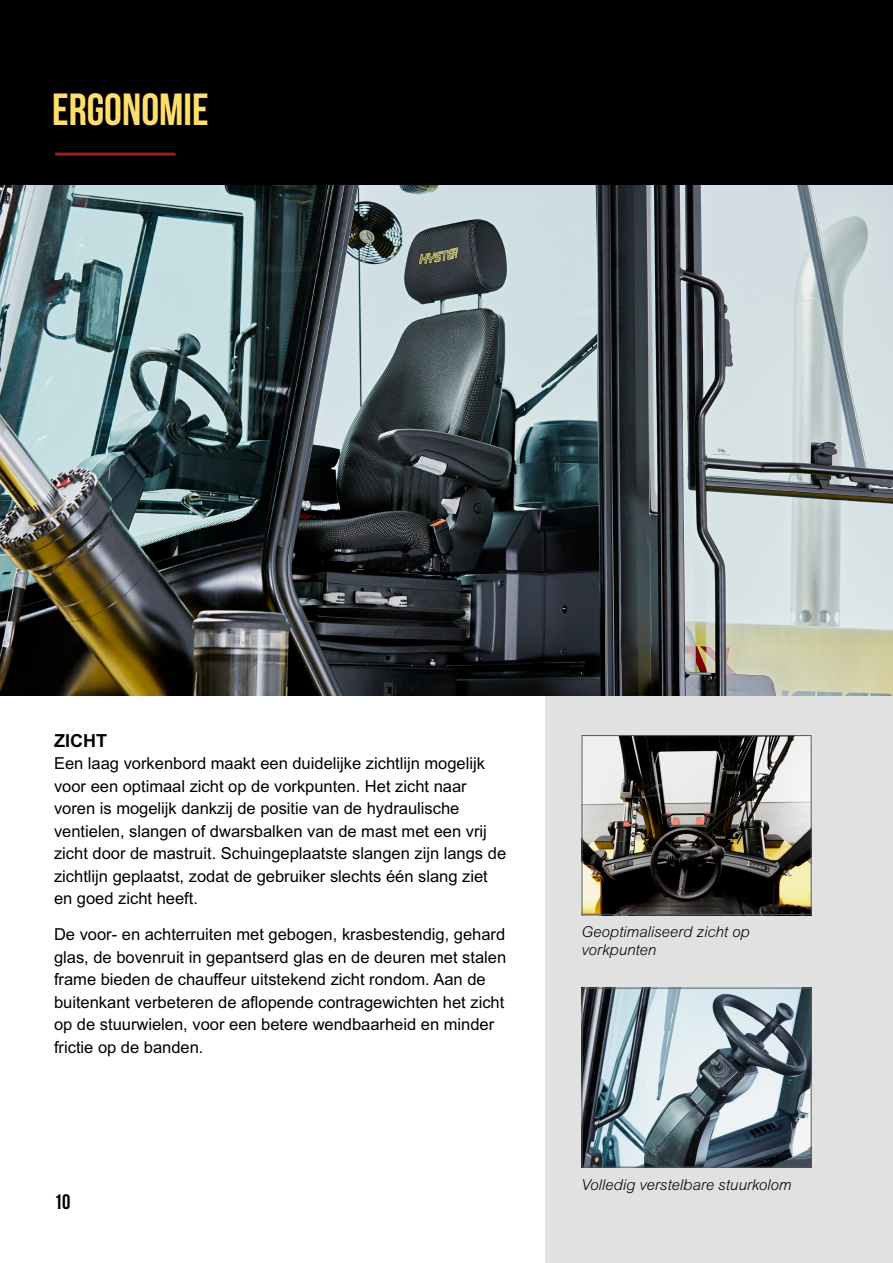
<style>
.page{position:relative;width:893px;height:1263px;background:#fff}
.page>*{position:absolute;margin:0;border:0;box-sizing:border-box;transform-origin:0 0}
.t1{font:700 45px "Bebas Neue";color:#ffde6c}
.t2{font:700 21px "Bebas Neue";color:#000}
.t3{font:700 18px "Arial MT Std";color:#000}
.t4{font:16.5px/22.5px "Arial MT Std";color:#000}
.t5{font:italic 300 15px/18px "Arial MT Std";color:#000}
</style>
<div class="page">
<div style="left:0;top:0;width:893px;height:186px;background:#000"></div>
<div style="left:545px;top:695px;width:348px;height:568px;background:#e2e1e1"></div>
<img style="left:584px;top:990px;width:225px;height:175px">
<div style="left:582px;top:988px;width:229px;height:179px;border:1px solid #58595b"></div>
<img style="left:584px;top:737px;width:225px;height:176px">
<div style="left:582px;top:735px;width:229px;height:180px;border:1px solid #58595b"></div>
<img style="left:0;top:186px;width:893px;height:509px">
<hr style="left:55px;top:153px;width:121px;height:3px;background:#9e1d20">
<h1 class="t1" style="left:52px;top:85px;width:158px">ERGONOMIE</h1>
<p class="t3" style="left:54px;top:730px;width:54px">ZICHT</p>
<p class="t4" style="left:54px;top:752px;width:454px">Een laag vorkenbord maakt een duidelijke zichtlijn mogelijk voor een optimaal zicht op de vorkpunten. Het zicht naar voren is mogelijk dankzij de positie van de hydraulische ventielen, slangen of dwarsbalken van de mast met een vrij zicht door de mastruit. Schuingeplaatste slangen zijn langs de zichtlijn geplaatst, zodat de gebruiker slechts één slang ziet en goed zicht heeft.</p>
<p class="t4" style="left:54px;top:923px;width:454px">De voor- en achterruiten met gebogen, krasbestendig, gehard glas, de bovenruit in gepantserd glas en de deuren met stalen frame bieden de chauffeur uitstekend zicht rondom. Aan de buitenkant verbeteren de aflopende contragewichten het zicht op de stuurwielen, voor een betere wendbaarheid en minder frictie op de banden.</p>
<p class="t5" style="left:582px;top:923px;width:169px">Geoptimaliseerd zicht op vorkpunten</p>
<p class="t2" style="left:54px;top:1190px;width:18px">10</p>
<p class="t5" style="left:582px;top:1175px;width:211px">Volledig verstelbare stuurkolom</p>
</div>
